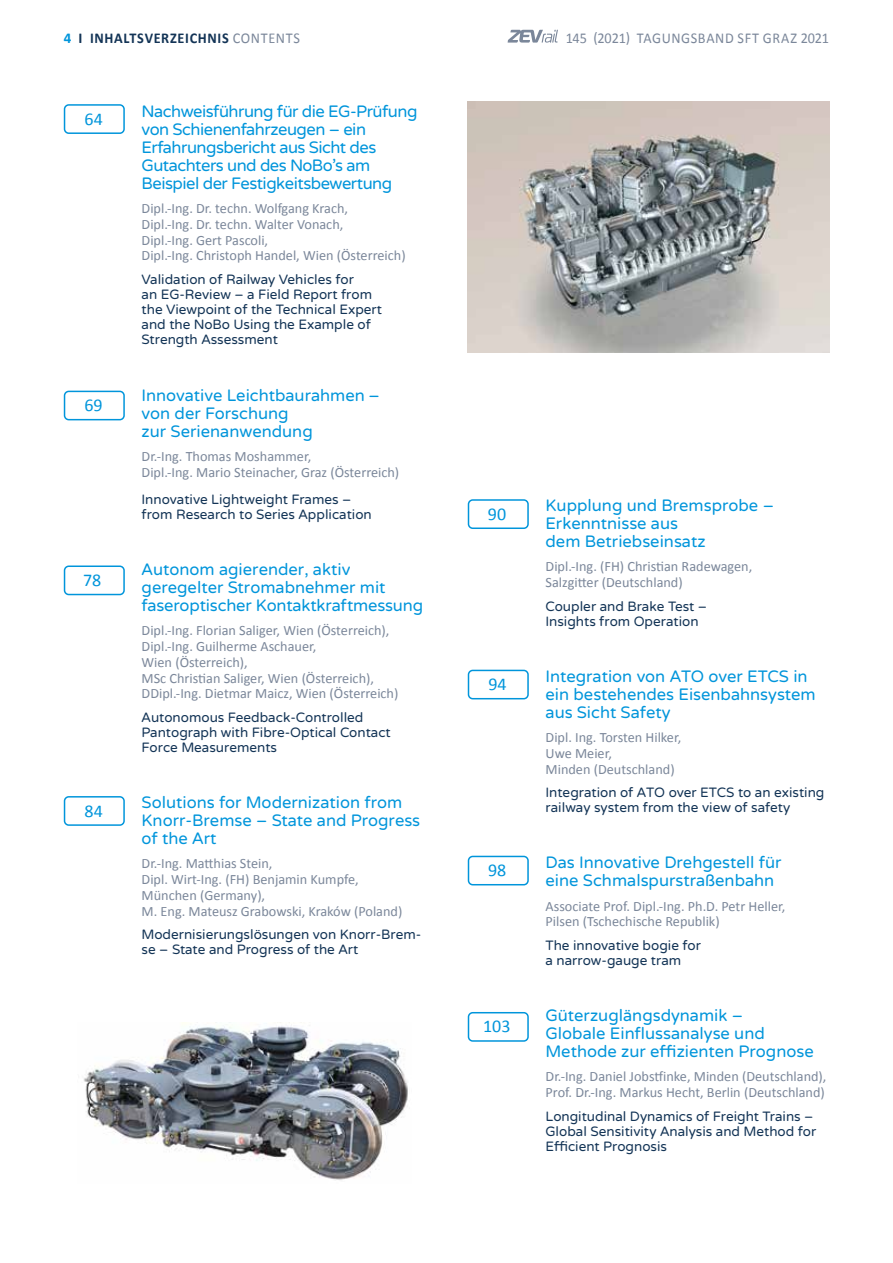
<style>
.page{position:relative;width:893px;height:1263px;background:#fff}
.page>*{position:absolute;margin:0;border:0;box-sizing:border-box;transform-origin:0 0}
.t1{font:18px "Calibri";color:#0095db}
.t2{font:16.5px/18px "Varela Round";color:#0095db}
.t3{font:16.5px/18px "Varela Round";letter-spacing:-.03em;color:#0095db}
.t4{font:15px "Calibri";letter-spacing:.04em;color:#7b879a;scale:.95 1}
.t5{font:700 15px "Calibri";letter-spacing:.045em;color:#133456}
.t6{font:14.25px/15.8px "Calibri";color:#7b879a}
.t7{font:13.5px/15px "Varela Round";color:#133456}
.s1{color:#0095db}
.s2{font-weight:400;color:#7b879a}
</style>
<div class="page">
<svg style="left:508px;top:30px;width:50px;height:13px"></svg>
<div style="left:468px;top:1012px;width:61px;height:30px;border:2px solid #0095db;border-radius:4px"></div>
<div style="left:64px;top:565px;width:61px;height:30px;border:2px solid #0095db;border-radius:4px"></div>
<div style="left:64px;top:796px;width:61px;height:30px;border:2px solid #0095db;border-radius:4px"></div>
<div style="left:468px;top:856px;width:61px;height:29px;border:2px solid #0095db;border-radius:4px"></div>
<div style="left:468px;top:499px;width:61px;height:30px;border:2px solid #0095db;border-radius:4px"></div>
<div style="left:468px;top:670px;width:61px;height:29px;border:2px solid #0095db;border-radius:4px"></div>
<div style="left:64px;top:391px;width:61px;height:29px;border:2px solid #0095db;border-radius:4px"></div>
<img style="left:84px;top:1022px;width:324px;height:158px">
<img style="left:468px;top:102px;width:361px;height:250px">
<div style="left:64px;top:104px;width:61px;height:30px;border:2px solid #0095db;border-radius:4px"></div>
<p class="t5" style="left:64px;top:28px;width:238px"><span class="s1">4</span> I INHALTSVERZEICHNIS <span class="s2">CONTENTS</span></p>
<p class="t4" style="left:566px;top:28px;width:279px">145 (2021) TAGUNGSBAND SFT GRAZ 2021</p>
<p class="t1" style="left:85px;top:107px;width:20px">64</p>
<p class="t1" style="left:84px;top:394px;width:20px">69</p>
<p class="t1" style="left:83px;top:569px;width:20px">78</p>
<p class="t1" style="left:85px;top:799px;width:20px">84</p>
<p class="t3" style="left:142px;top:103px;width:277px">Nachweisführung für die EG-Prüfung von Schienenfahrzeugen – ein<br>Erfahrungsbericht aus Sicht des<br>Gutachters und des NoBo’s am<br>Beispiel der Festigkeitsbewertung</p>
<p class="t6" style="left:142px;top:200px;width:266px">Dipl.-Ing. Dr. techn. Wolfgang Krach,<br>Dipl.-Ing. Dr. techn. Walter Vonach,<br>Dipl.-Ing. Gert Pascoli,<br>Dipl.-Ing. Christoph Handel, Wien (Österreich)</p>
<p class="t7" style="left:142px;top:272px;width:242px">Validation of Railway Vehicles for<br>an EG-Review – a Field Report from the Viewpoint of the Technical Expert and the NoBo Using the Example of<br>Strength Assessment</p>
<p class="t2" style="left:142px;top:386px;width:239px">Innovative Leichtbaurahmen – von der Forschung<br>zur Serienanwendung</p>
<p class="t6" style="left:142px;top:448px;width:259px">Dr.-Ing. Thomas Moshammer,<br>Dipl.-Ing. Mario Steinacher, Graz (Österreich)</p>
<p class="t7" style="left:142px;top:492px;width:232px">Innovative Lightweight Frames – from Research to Series Application</p>
<p class="t2" style="left:142px;top:561px;width:283px">Autonom agierender, aktiv geregelter Stromabnehmer mit faseroptischer Kontaktkraftmessung</p>
<p class="t6" style="left:142px;top:623px;width:258px">Dipl.-Ing. Florian Saliger, Wien (Österreich), Dipl.-Ing. Guilherme Aschauer,<br>Wien (Österreich),<br>MSc Christian Saliger, Wien (Österreich), DDipl.-Ing. Dietmar Maicz, Wien (Österreich)</p>
<p class="t7" style="left:142px;top:710px;width:251px">Autonomous Feedback-Controlled<br>Pantograph with Fibre-Optical Contact<br>Force Measurements</p>
<p class="t2" style="left:142px;top:794px;width:280px">Solutions for Modernization from<br>Knorr-Bremse – State and Progress of the Art</p>
<p class="t6" style="left:142px;top:856px;width:262px">Dr.-Ing. Matthias Stein,<br>Dipl. Wirt-Ing. (FH) Benjamin Kumpfe,<br>München (Germany),<br>M. Eng. Mateusz Grabowski, Kraków (Poland)</p>
<p class="t7" style="left:142px;top:927px;width:281px">Modernisierungslösungen von Knorr-Brem&shy;se – State and Progress of the Art</p>
<p class="t1" style="left:488px;top:502px;width:20px">90</p>
<p class="t1" style="left:488px;top:673px;width:20px">94</p>
<p class="t1" style="left:488px;top:859px;width:20px">98</p>
<p class="t1" style="left:483px;top:1015px;width:29px">103</p>
<p class="t2" style="left:546px;top:497px;width:230px">Kupplung und Bremsprobe –<br>Erkenntnisse aus<br>dem Betriebseinsatz</p>
<p class="t6" style="left:546px;top:559px;width:208px">Dipl.-Ing. (FH) Christian Radewagen,<br>Salzgitter (Deutschland)</p>
<p class="t7" style="left:546px;top:599px;width:163px">Coupler and Brake Test –<br>Insights from Operation</p>
<p class="t2" style="left:546px;top:667px;width:272px">Integration von ATO over ETCS in ein bestehendes Eisenbahnsystem aus Sicht Safety</p>
<p class="t6" style="left:546px;top:729px;width:137px">Dipl. Ing. Torsten Hilker,<br>Uwe Meier,<br>Minden (Deutschland)</p>
<p class="t7" style="left:546px;top:785px;width:280px">Integration of ATO over ETCS to an existing railway system from the view of safety</p>
<p class="t2" style="left:546px;top:854px;width:237px">Das Innovative Drehgestell für eine Schmalspurstraßenbahn</p>
<p class="t6" style="left:546px;top:898px;width:241px">Associate Prof. Dipl.-Ing. Ph.D. Petr Heller,<br>Pilsen (Tschechische Republik)</p>
<p class="t7" style="left:546px;top:938px;width:157px">The innovative bogie for a narrow-gauge tram</p>
<p class="t2" style="left:546px;top:1007px;width:270px">Güterzuglängsdynamik –<br>Globale Einflussanalyse und<br>Methode zur effizienten Prognose</p>
<p class="t6" style="left:546px;top:1069px;width:282px">Dr.-Ing. Daniel Jobstfinke, Minden (Deutschland),<br>Prof. Dr.-Ing. Markus Hecht, Berlin (Deutschland)</p>
<p class="t7" style="left:546px;top:1109px;width:272px">Longitudinal Dynamics of Freight Trains –<br>Global Sensitivity Analysis and Method for<br>Efficient Prognosis</p>
</div>
